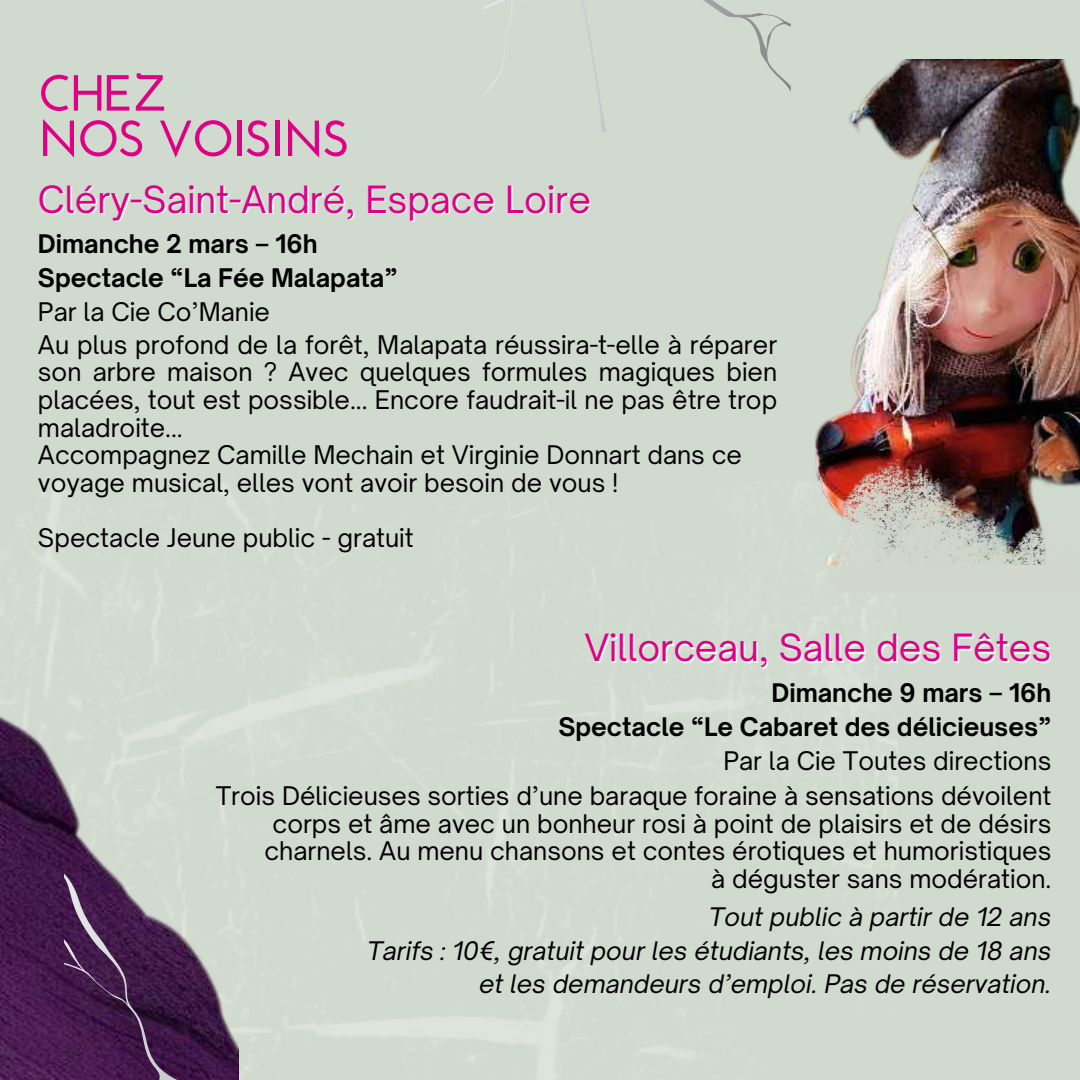
<style>
.page{position:relative;width:1080px;height:1080px;background:#d1dace}
.page>*{position:absolute;margin:0;border:0;box-sizing:border-box;transform-origin:0 0}
.t1{font:700 50.62px/45.4px "Josefin Sans";letter-spacing:-.04em;color:#de0085}
.t2{font:35.88px "Open Sauce One";color:#de0085}
.t3{font:24.62px/27.6px "Open Sauce One";color:#000;text-align:right}
.t4{font:italic 24.5px/33.6px "Open Sauce One";color:#000;text-align:right}
.t5{font:700 24.5px/33.6px "Open Sauce One";color:#000;text-align:right}
.t6{font:24.5px "Open Sauce One";color:#000}
</style>
<div class="page">
<img style="left:0;top:482px;width:897px;height:598px">
<img style="left:0;top:703px;width:238px;height:377px">
<svg style="left:64px;top:874px;width:308px;height:206px"></svg>
<svg style="left:483px;top:0;width:308px;height:132px"></svg>
<img style="left:800px;top:60px;width:280px;height:504px">
<img style="left:827px;top:459px;width:253px;height:133px">
<h1 class="t1" style="left:38px;top:75px;width:314px">CHEZ<br>NOS VOISINS</h1>
<h2 class="t2" style="left:38px;top:177px;width:554px">Cléry-Saint-André, Espace Loire</h2>
<p class="t5" style="left:38px;top:227px;width:361px;text-align:left">Dimanche 2 mars – 16h<br>Spectacle “La Fée Malapata”</p>
<p class="t6" style="left:38px;top:296px;width:234px">Par la Cie Co’Manie</p>
<p class="t3" style="left:38px;top:331px;width:741px;text-align:left">Au plus profond de la forêt, Malapata réussira-t-elle à réparer son arbre maison ? Avec quelques formules magiques bien placées, tout est possible... Encore faudrait-il ne pas être trop maladroite...<br>Accompagnez Camille Mechain et Virginie Donnart dans ce voyage musical, elles vont avoir besoin de vous !</p>
<p class="t3" style="left:38px;top:524px;width:377px">Spectacle Jeune public - gratuit</p>
<h2 class="t2" style="left:584px;top:625px;width:469px">Villorceau, Salle des Fêtes</h2>
<p class="t5" style="left:558px;top:676px;width:494px">Dimanche 9 mars – 16h<br>Spectacle “Le Cabaret des délicieuses”</p>
<p class="t6" style="left:723px;top:745px;width:330px">Par la Cie Toutes directions</p>
<p class="t3" style="left:216px;top:782px;width:837px">Trois Délicieuses sorties d’une baraque foraine à sensations dévoilent corps et âme avec un bonheur rosi à point de plaisirs et de désirs charnels. Au menu chansons et contes érotiques et humoristiques<br>à déguster sans modération.</p>
<p class="t4" style="left:367px;top:900px;width:686px">Tout public à partir de 12 ans<br>Tarifs : 10€, gratuit pour les étudiants, les moins de 18 ans et les demandeurs d’emploi. Pas de réservation.</p>
</div>
